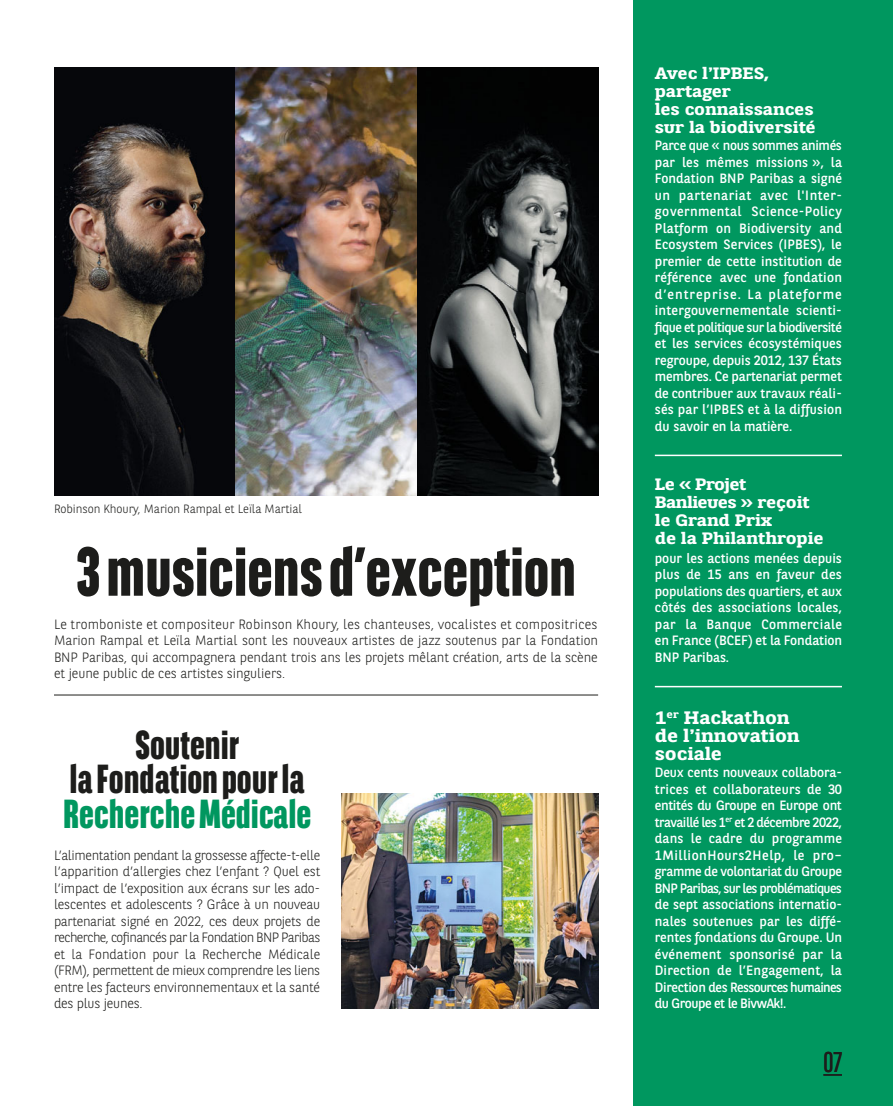
<style>
.page{position:relative;width:893px;height:1106px;background:#fff}
.page>*{position:absolute;margin:0;border:0;box-sizing:border-box;transform-origin:0 0}
.t1{font:800 69px "BNPP Sans Condensed";color:#1d1d1b}
.t2{font:800 40.5px/34.5px "BNPP Sans Condensed";color:#1d1d1b;text-align:center}
.t3{font:800 40.5px "BNPP Sans Condensed";color:#00975f}
.t4{font:28.5px "BNPP Sans Condensed";color:#1d1d1b}
.t5{font:700 18px/18px "BNPP Slab Serif Expanded";letter-spacing:-.005em;color:#fff}
.t6{font:700 16.5px/18px "BNPP Slab Serif Expanded";letter-spacing:-.005em;color:#fff}
.t7{font:13.5px/16.5px "BNPP Sans";letter-spacing:-.005em;color:#fff;text-align:justify}
.t8{font:300 13.5px/16.5px "BNPP Sans";letter-spacing:-.01em;color:#1d1d1b;text-align:justify}
.t9{font:300 12px "BNPP Sans";letter-spacing:-.005em;color:#1d1d1b}
</style>
<div class="page">
<img style="left:54px;top:68px;width:544px;height:427px">
<hr style="left:54px;top:694px;width:544px;height:1px;background:#1d1d1b">
<img style="left:342px;top:794px;width:256px;height:214px">
<div style="left:634px;top:0;width:259px;height:1106px;background:#00975f"></div>
<hr style="left:655px;top:454px;width:187px;height:2px;background:#fff">
<hr style="left:655px;top:686px;width:187px;height:1px;background:#fff">
<svg style="left:823px;top:1074px;width:19px;height:1px"></svg>
<p class="t9" style="left:54px;top:504px;width:250px">Robinson Khoury, Marion Rampal et Leïla Martial</p>
<h1 class="t1" style="left:76px;top:544px;width:502px">3 musiciens d’exception</h1>
<p class="t8" style="left:54px;top:617px;width:546px">Le tromboniste et compositeur Robinson Khoury, les chanteuses, vocalistes et compositrices Marion Rampal et Leïla Martial sont les nouveaux artistes de jazz soutenus par la Fondation BNP Paribas, qui accompagnera pendant trois ans les projets mêlant création, arts de la scène et jeune public de ces artistes singuliers.</p>
<h2 class="t2" style="left:70px;top:730px;width:237px">Soutenir<br>la Fondation pour la</h2>
<h2 class="t3" style="left:63px;top:798px;width:250px">Recherche Médicale</h2>
<p class="t8" style="left:54px;top:848px;width:268px">L’alimentation pendant la grossesse affecte-t-elle l’apparition d’allergies chez l’enfant ? Quel est l’impact de l’exposition aux écrans sur les ado&shy;lescentes et adolescents ? Grâce à un nouveau partenariat signé en 2022, ces deux projets de recherche, cofinancés par la Fondation BNP Paribas et la Fondation pour la Recherche Médicale (FRM), permettent de mieux comprendre les liens entre les facteurs environnementaux et la santé des plus jeunes.</p>
<p class="t6" style="left:655px;top:66px;width:162px">Avec l’IPBES, partager<br>les connaissances sur la biodiversité</p>
<p class="t7" style="left:655px;top:138px;width:189px">Parce que « nous sommes animés par les mêmes missions », la Fondation BNP Paribas a signé un partenariat avec l'Inter&shy;governmental Science-Policy Platform on Biodiversity and Ecosystem Services (IPBES), le premier de cette institution de référence avec une fondation d’entreprise. La plateforme intergou vernementale scienti&shy;fique et politique sur la biodiversité et les services écosystémiques regroupe, depuis 2012, 137 États membres. Ce partenariat permet de contribuer aux travaux réali&shy;sés par l’IPBES et à la diffusion du savoir en la matière.</p>
<p class="t6" style="left:655px;top:477px;width:170px">Le « Projet<br>Banlieues » reçoit le Grand Prix<br>de la Philanthropie</p>
<p class="t7" style="left:655px;top:551px;width:189px">pour les actions menées depuis plus de 15 ans en faveur des populations des quartiers, et aux côtés des associations locales, par la Banque Commerciale en France (BCEF) et la Fondation BNP Paribas.</p>
<h3 class="t5" style="left:655px;top:710px;width:146px">1<sup>er</sup> Hackathon de l’innovation sociale</h3>
<p class="t7" style="left:655px;top:765px;width:189px">Deux cents nouveaux collabora&shy;trices et collaborateurs de 30 entités du Groupe en Europe ont travaillé les 1<sup>er</sup> et 2 décembre 2022, dans le cadre du programme 1MillionHours2Help, le pro– gramme de volontariat du Groupe BNP Paribas, sur les probléma tiques de sept associations internatio&shy;nales soutenues par les diffé&shy;rentes fondations du Groupe. Un événement sponsorisé par la Direction de l’Engagement, la Direction des Ressources humaines du Groupe et le BivwAk!.</p>
<h3 class="t4" style="left:823px;top:1051px;width:20px">07</h3>
</div>
